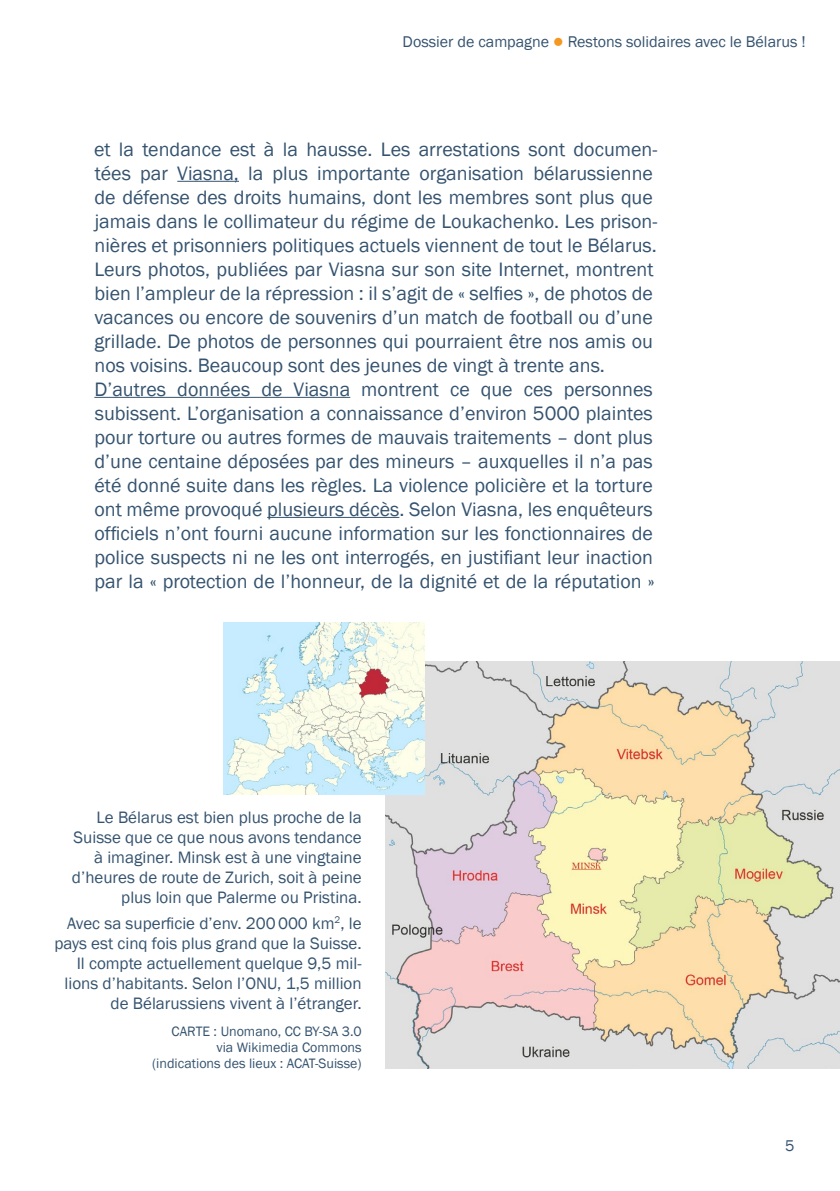
<style>
.page{position:relative;width:840px;height:1191px;background:#fff}
.page>*{position:absolute;margin:0;border:0;box-sizing:border-box;transform-origin:0 0}
.FR-Normal{font:20px/24px "Franklin Gothic";color:#35536f}
.FR-Detailinfo{font:17px/20px "Franklin Gothic";color:#35536f;text-align:right}
.t1{font:16px "Franklin Gothic";color:#35536f}
.ALLG-Bildrechte{font:14px/16px "Franklin Gothic";color:#35536f;text-align:right}
.s1{color:#f59821}
</style>
<div class="page">
<hr style="left:177px;top:181px;width:62px;height:1px;background:#35536f">
<hr style="left:94px;top:397px;width:256px;height:1px;background:#35536f">
<hr style="left:267px;top:517px;width:132px;height:1px;background:#35536f">
<img style="left:385px;top:662px;width:454px;height:406px">
<img style="left:223px;top:622px;width:201px;height:172px">
<p class="t1" style="left:402px;top:32px;width:404px">Dossier de campagne <span class="s1">●</span> Restons solidaires avec le Bélarus !</p>
<p class="FR-Normal" style="left:94px;top:137px;width:564px">et la tendance est à la hausse. Les arrestations sont documen&shy;tées par Viasna, la plus importante organisation bélarussienne de défense des droits humains, dont les membres sont plus que jamais dans le collimateur du régime de Loukachenko. Les prison&shy;nières et prisonniers politiques actuels viennent de tout le Bélarus.<br>Leurs photos, publiées par Viasna sur son site Internet, montrent bien l’ampleur de la répression : il s’agit de « selfies », de photos de vacances ou encore de souvenirs d’un match de football ou d’une grillade. De photos de personnes qui pourraient être nos amis ou nos voisins. Beaucoup sont des jeunes de vingt à trente ans.</p>
<p class="FR-Normal" style="left:94px;top:377px;width:561px;text-align:justify">D’autres données de Viasna montrent ce que ces personnes subissent. L’organisation a connaissance d’environ 5000 plaintes pour torture ou autres formes de mauvais traitements – dont plus d’une centaine déposées par des mineurs – auxquelles il n’a pas été donné suite dans les règles. La violence policière et la torture ont même provoqué plusieurs décès. Selon Viasna, les enquêteurs officiels n’ont fourni aucune information sur les fonctionnaires de police suspects ni ne les ont interrogés, en justifiant leur inaction par la « protection de l’honneur, de la dignité et de la réputation »</p>
<p class="FR-Detailinfo" style="left:72px;top:807px;width:291px">Le Bélarus est bien plus proche de la Suisse que ce que nous avons tendance à imaginer. Minsk est à une vingtaine d’heures de route de Zurich, soit à peine plus loin que Palerme ou Pristina.</p>
<p class="FR-Detailinfo" style="left:54px;top:913px;width:309px">Avec sa superficie d’env. 200000 km<sup>2</sup>, le pays est cinq fois plus grand que la Suisse.<br>Il compte actuellement quelque 9,5 mil&shy;lions d’habitants. Selon l’ONU, 1,5 million de Bélarussiens vivent à l’étranger.</p>
<p class="ALLG-Bildrechte" style="left:152px;top:1023px;width:211px">CARTE : Unomano, CC BY-SA 3.0 via Wikimedia Commons (indications des lieux : ACAT-Suisse)</p>
<p class="t1" style="left:784px;top:1136px;width:11px">5</p>
</div>
